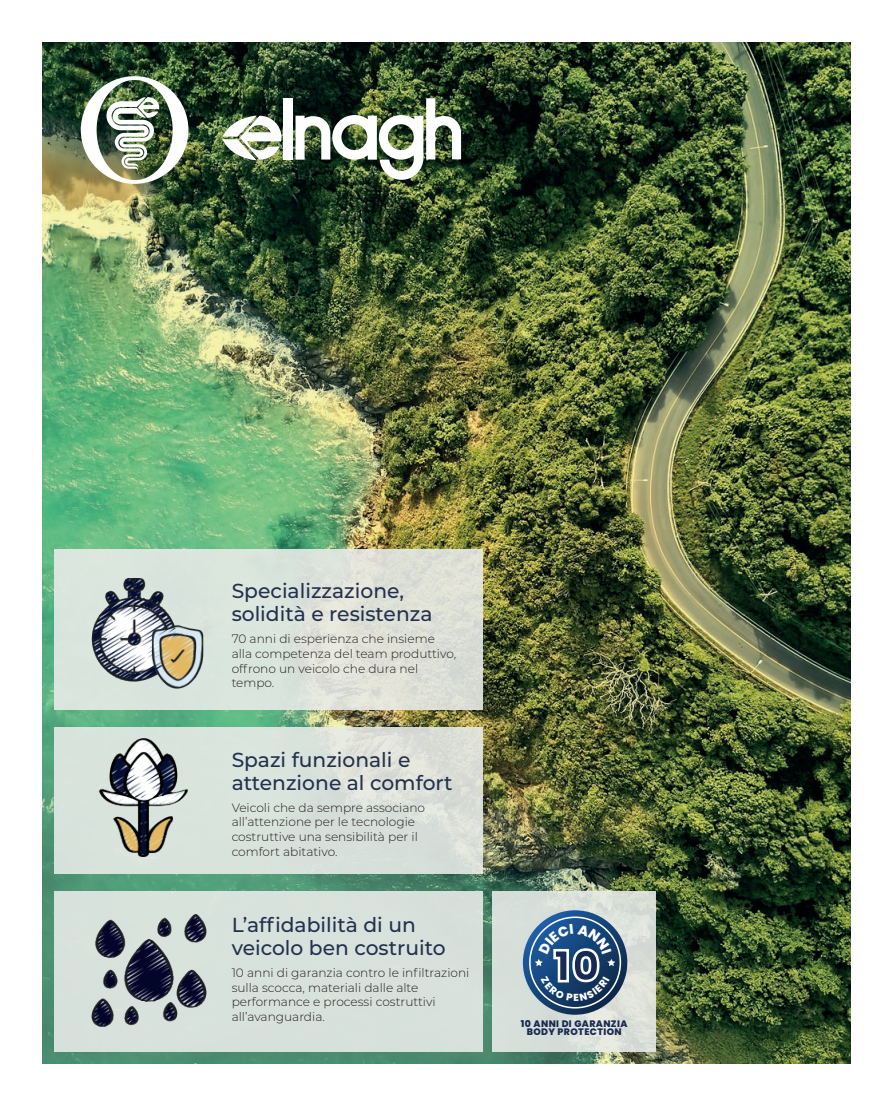
<style>
.page{position:relative;width:893px;height:1106px;background:#fff}
.page>*{position:absolute;margin:0;border:0;box-sizing:border-box;transform-origin:0 0}
.t1{font:800 42.3px "Poppins";color:#182a52}
.t2{font:500 20.25px/23px "Montserrat";color:#22314e}
.t3{font:300 12.15px/14.5px "Montserrat";color:#231f20}
.t4{font:800 9.45px/8.6px "Poppins";letter-spacing:.04em;color:#182a51;text-align:center}
</style>
<div class="page">
<img style="left:43px;top:43px;width:807px;height:1020px">
<div style="left:54px;top:549px;width:428px;height:161px;background:linear-gradient(to right,#d8e7e0,#dfdfd6)"></div>
<div style="left:54px;top:727px;width:428px;height:146px;background:linear-gradient(to right,#d8e5de,#dbdfd9)"></div>
<div style="left:54px;top:891px;width:428px;height:161px;background:#d8e2dc"></div>
<div style="left:492px;top:891px;width:164px;height:161px;background:linear-gradient(to right,#d5deda,#dee1da)"></div>
<img style="left:91px;top:577px;width:112px;height:113px">
<img style="left:83px;top:736px;width:122px;height:121px">
<img style="left:92px;top:914px;width:114px;height:113px">
<img style="left:81px;top:76px;width:107px;height:108px">
<div style="left:284px;top:98px;width:9px;height:62px;background:#fff"></div>
<img style="left:222px;top:115px;width:60px;height:45px">
<img style="left:295px;top:98px;width:166px;height:82px">
<svg style="left:523px;top:910px;width:104px;height:104px"></svg>
<svg style="left:529px;top:916px;width:92px;height:92px;background:#41668f"></svg>
<h2 class="t2" style="left:232px;top:579px;width:202px">Specializzazione, solidità e resistenza</h2>
<p class="t3" style="left:232px;top:631px;width:226px">70 anni di esperienza che insieme alla competenza del team produttivo, offrono un veicolo che dura nel tempo.</p>
<h2 class="t2" style="left:232px;top:747px;width:222px">Spazi funzionali e attenzione al comfort</h2>
<p class="t3" style="left:232px;top:799px;width:195px">Veicoli che da sempre associano all’attenzione per le tecnologie costruttive una sensibilità per il comfort abitativo.</p>
<h2 class="t2" style="left:232px;top:912px;width:216px">L’affidabilità di un veicolo ben costruito</h2>
<p class="t3" style="left:232px;top:965px;width:239px">10 anni di garanzia contro le infiltrazioni sulla scocca, materiali dalle alte performance e processi costruttivi all’avanguardia.</p>
<h1 class="t1" style="left:554px;top:941px;width:47px">10</h1>
<p class="t4" style="left:521px;top:1019px;width:108px">10 ANNI DI GARANZIA<br>BODY PROTECTION</p>
</div>
